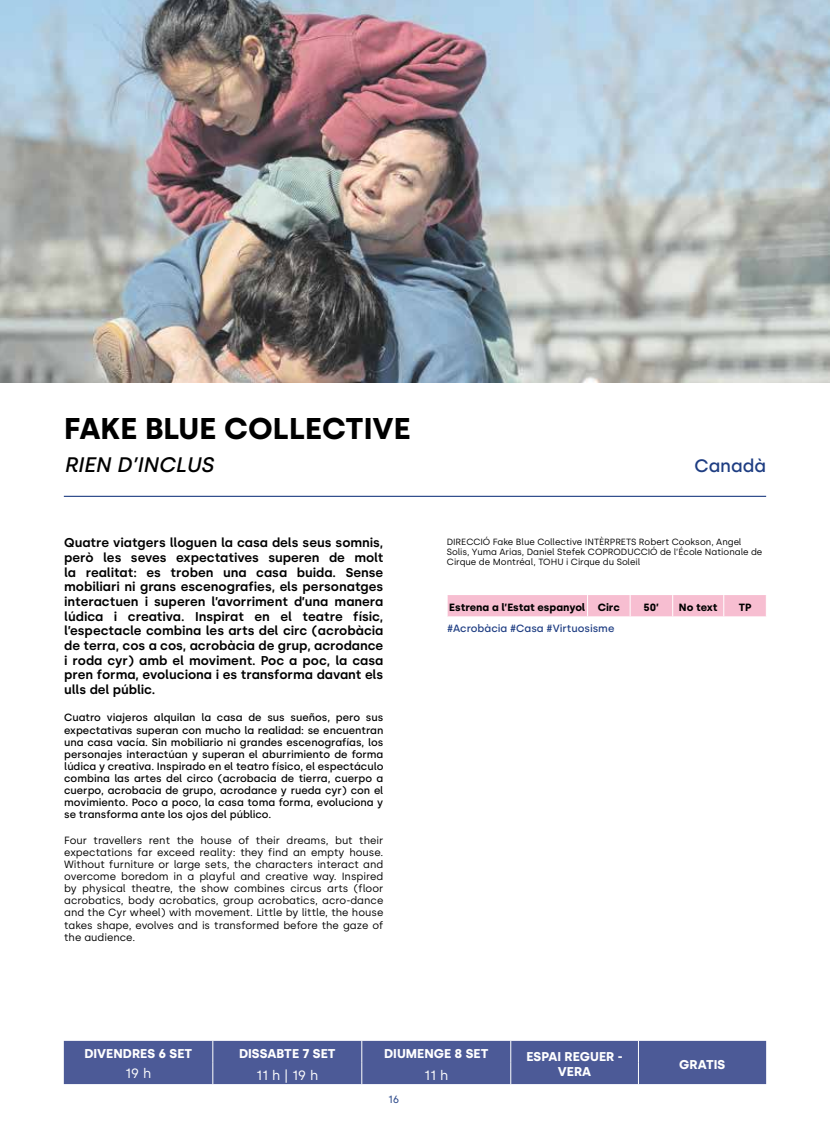
<style>
.page{position:relative;width:830px;height:1127px;background:#fff}
.page>*{position:absolute;margin:0;border:0;box-sizing:border-box;transform-origin:0 0}
.t1{font:700 30px "Silka";color:#000}
.t2{font:italic 500 21px "Silka";color:#000}
.t3{font:500 18px "Silka";color:#1e3d82}
.t4{font:13.5px "Silka";letter-spacing:-.01em;color:#fff}
.t5{font:600 12.75px/14.7px "Silka";color:#000;text-align:justify}
.t6{font:700 12.75px/14.7px "Silka";color:#fff;text-align:center}
.t7{font:500 10.5px/12px "Silka";color:#000;text-align:justify}
.t8{font:10.5px/12px "Silka";color:#000;text-align:justify}
.t9{font:700 10.5px "Silka";color:#000}
.t10{font:500 10.5px "Silka";color:#1e3d82}
.t11{font:10.5px "Silka";color:#1e3d82}
.t12{font:9px/10.4px "Silka";color:#000}
</style>
<div class="page">
<img style="left:0;top:0;width:829px;height:383px">
<div style="left:447px;top:595px;width:319px;height:21px;background:#f7bed1"></div>
<hr style="left:64px;top:496px;width:701px;height:1px;background:#1e3d82">
<div style="left:64px;top:1041px;width:701px;height:43px;background:#4c5a97"></div>
<h1 class="t1" style="left:64px;top:411px;width:348px">FAKE BLUE COLLECTIVE</h1>
<h2 class="t2" style="left:64px;top:452px;width:151px">RIEN D’INCLUS</h2>
<p class="t5" style="left:64px;top:535px;width:320px">Quatre viatgers lloguen la casa dels seus somnis, però les seves expectatives superen de molt la realitat: es troben una casa buida. Sense mobiliari ni grans escenografies, els personatges interactuen i superen l’avorriment d’una manera lúdica i creativa. Inspirat en el teatre físic, l’espectacle combina les arts del circ (acrobàcia de terra, cos a cos, acrobàcia de grup, acrodance i roda cyr) amb el moviment. Poc a poc, la casa pren forma, evoluciona i es transforma davant els ulls del públic.</p>
<p class="t7" style="left:64px;top:712px;width:320px">Cuatro viajeros alquilan la casa de sus sueños, pero sus expectativas superan con mucho la realidad: se encuentran una casa vacía. Sin mobiliario ni grandes escenografías, los personajes interactúan y superan el aburrimiento de forma lúdica y creativa. Inspirado en el teatro físico, el espectáculo combina las artes del circo (acrobacia de tierra, cuerpo a cuerpo, acrobacia de grupo, acrodance y rueda cyr) con el movimiento. Poco a poco, la casa toma forma, evoluciona y se transforma ante los ojos del público.</p>
<p class="t8" style="left:64px;top:834px;width:320px">Four travellers rent the house of their dreams, but their expectations far exceed reality: they find an empty house.<br>Without furniture or large sets, the characters interact and overcome boredom in a playful and creative way. Inspired by physical theatre, the show combines circus arts (floor acrobatics, body acrobatics, group acrobatics, acro-dance and the Cyr wheel) with movement. Little by little, the house takes shape, evolves and is transformed before the gaze of the audience.</p>
<h3 class="t3" style="left:694px;top:455px;width:73px">Canadà</h3>
<p class="t12" style="left:446px;top:536px;width:317px">DIRECCIÓ Fake Blue Collective INTÈRPRETS Robert Cookson, Angel<br>Solis, Yuma Arias, Daniel Stefek COPRODUCCIÓ de l’École Nationale de<br>Cirque de Montréal, TOHU i Cirque du Soleil</p>
<p class="t9" style="left:449px;top:601px;width:172px">Estrena a l’Estat espanyol Circ</p>
<p class="t9" style="left:643px;top:601px;width:17px">50’</p>
<p class="t9" style="left:678px;top:601px;width:40px">No text</p>
<p class="t9" style="left:738px;top:601px;width:14px">TP</p>
<p class="t10" style="left:447px;top:622px;width:169px">#Acrobàcia #Casa #Virtuosisme</p>
<p class="t6" style="left:84px;top:1046px;width:109px">DIVENDRES 6 SET</p>
<p class="t6" style="left:239px;top:1046px;width:98px">DISSABTE 7 SET</p>
<p class="t6" style="left:384px;top:1046px;width:106px">DIUMENGE 8 SET</p>
<p class="t6" style="left:526px;top:1049px;width:98px">ESPAI REGUER -<br>VERA</p>
<p class="t6" style="left:679px;top:1056px;width:48px">GRATIS</p>
<p class="t4" style="left:125px;top:1066px;width:28px">19 h</p>
<p class="t4" style="left:256px;top:1067px;width:64px">11 h | 19 h</p>
<p class="t4" style="left:424px;top:1067px;width:26px">11 h</p>
<p class="t11" style="left:388px;top:1093px;width:13px">16</p>
</div>
